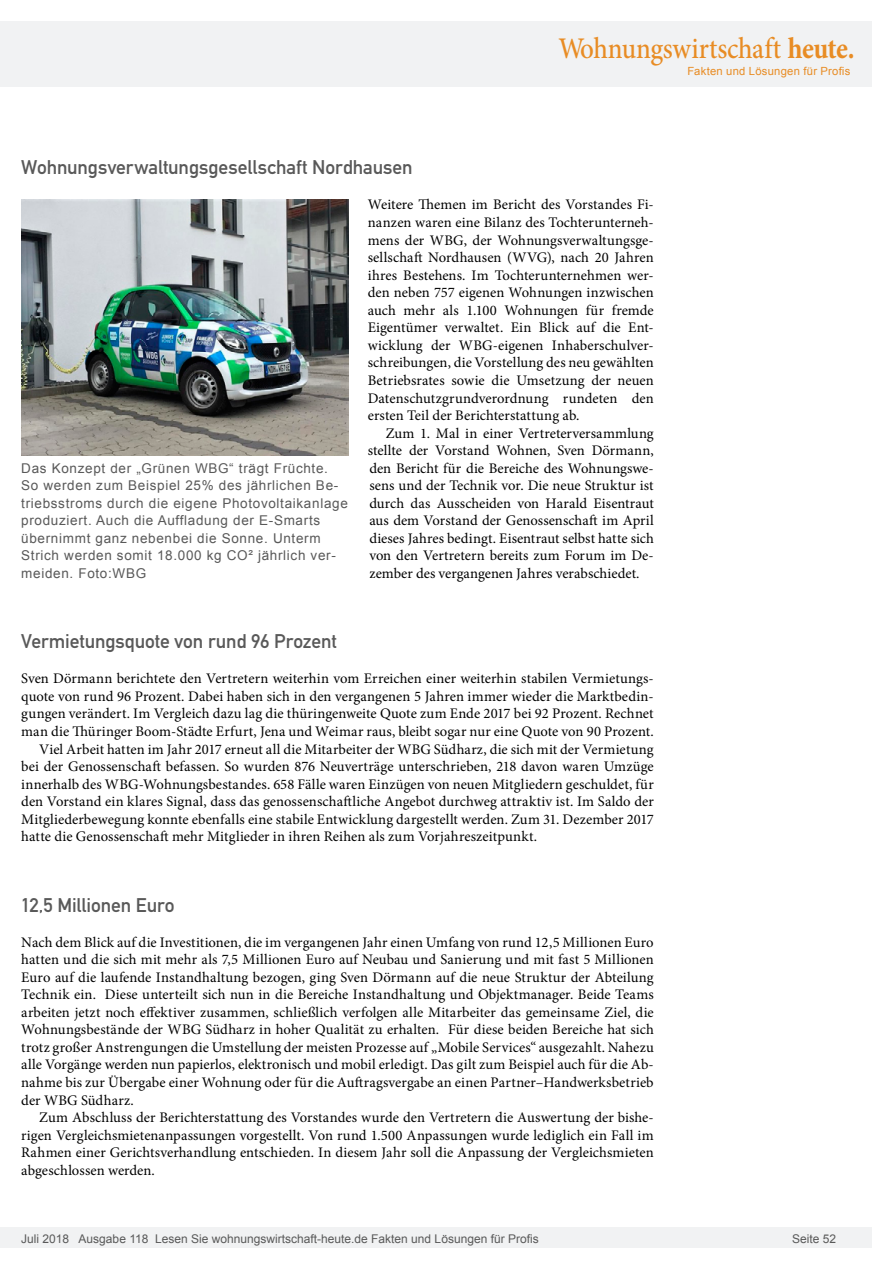
<style>
.page{position:relative;width:893px;height:1263px;background:#fff}
.page>*{position:absolute;margin:0;border:0;box-sizing:border-box;transform-origin:0 0}
.t1{font:500 30px "Minion Pro";letter-spacing:-.01em;color:#e88c24;scale:.9 1}
.Überschrift_Grau{font:19.5px "DIN Mittelschrift";letter-spacing:-.005em;color:#595959}
.Fließtext_erste_Zeil{font:14.7px/17.5px "Minion Pro";letter-spacing:.005em;color:#000;text-align:justify}
.Fliesstext{font:14.7px/17.5px "Minion Pro";letter-spacing:.005em;color:#000;text-align:justify}
.Bildunterschrift{font:13.5px/17.5px "Arial";letter-spacing:.05em;color:#595959}
.t2{font:12px "Arial";color:#595959}
.t3{font:11.25px "Arial";letter-spacing:.025em;color:#e88c24}
.s1{font-weight:700}
</style>
<div class="page">
<div style="left:0;top:1227px;width:872px;height:20px;background:#f1f2f3"></div>
<div style="left:0;top:21px;width:872px;height:66px;background:#f1f2f3"></div>
<img style="left:21px;top:200px;width:327px;height:255px">
<h1 class="t1" style="left:558px;top:28px;width:331px">Wohnungswirtschaft <span class="s1">heute.</span></h1>
<p class="t3" style="left:687px;top:63px;width:165px">Fakten und Lösungen für Profis</p>
<p class="Überschrift_Grau" style="left:21px;top:156px;width:393px">Wohnungsverwaltungsgesellschaft Nordhausen</p>
<p class="Fließtext_erste_Zeil" style="left:368px;top:196px;width:287px">Weitere Themen im Bericht des Vorstandes Fi&shy;nanzen waren eine Bilanz des Tochterunterneh&shy;mens der WBG, der Wohnungsverwaltungsge&shy;sellschaft Nordhausen (WVG), nach 20 Jahren ihres Bestehens. Im Tochterunternehmen wer&shy;den neben 757 eigenen Wohnungen inzwischen auch mehr als 1.100 Wohnungen für fremde Eigentümer verwaltet. Ein Blick auf die Ent&shy;wicklung der WBG-eigenen Inhaberschulver&shy;schreibungen, die Vorstellung des neu gewählten Betriebsrates sowie die Umsetzung der neuen Datenschutzgrundverordnung rundeten den ersten Teil der Berichterstattung ab.</p>
<p class="Fliesstext" style="left:368px;top:424px;width:287px;text-indent:18px">Zum 1. Mal in einer Vertreterversammlung stellte der Vorstand Wohnen, Sven Dörmann, den Bericht für die Bereiche des Wohnungswe&shy;sens und der Technik vor. Die neue Struktur ist durch das Ausscheiden von Harald Eisentraut aus dem Vorstand der Genossenschaft im April dieses Jahres bedingt. Eisentraut selbst hatte sich von den Vertretern bereits zum Forum im De&shy;zember des vergangenen Jahres verabschiedet.</p>
<p class="Bildunterschrift" style="left:21px;top:459px;width:328px">Das Konzept der „Grünen WBG“ trägt Früchte.<br>So werden zum Beispiel 25% des jährlichen Be&shy;triebsstroms durch die eigene Photovoltaikanlage produziert. Auch die Auffladung der E-Smarts übernimmt ganz nebenbei die Sonne. Unterm Strich werden somit 18.000 kg CO² jährlich ver&shy;meiden. Foto:WBG</p>
<p class="Überschrift_Grau" style="left:21px;top:630px;width:317px">Vermietungsquote von rund 96 Prozent</p>
<p class="Fließtext_erste_Zeil" style="left:21px;top:670px;width:634px">Sven Dörmann berichtete den Vertretern weiterhin vom Erreichen einer weiterhin stabilen Vermietungs&shy;quote von rund 96 Prozent. Dabei haben sich in den vergangenen 5 Jahren immer wieder die Marktbedin&shy;gungen verändert. Im Vergleich dazu lag die thüringenweite Quote zum Ende 2017 bei 92 Prozent. Rechnet man die Thüringer Boom-Städte Erfurt, Jena und Weimar raus, bleibt sogar nur eine Quote von 90 Prozent.</p>
<p class="Fliesstext" style="left:21px;top:740px;width:634px;text-indent:18px">Viel Arbeit hatten im Jahr 2017 erneut all die Mitarbeiter der WBG Südharz, die sich mit der Vermietung bei der Genossenschaft befassen. So wurden 876 Neuverträge unterschrieben, 218 davon waren Umzüge innerhalb des WBG-Wohnungsbestandes. 658 Fälle waren Einzügen von neuen Mitgliedern geschuldet, für den Vorstand ein klares Signal, dass das genossenschaftliche Angebot durchweg attraktiv ist. Im Saldo der Mitgliederbewegung konnte ebenfalls eine stabile Entwicklung dargestellt werden. Zum 31. Dezember 2017 hatte die Genossenschaft mehr Mitglieder in ihren Reihen als zum Vorjahreszeitpunkt.</p>
<p class="Überschrift_Grau" style="left:21px;top:893px;width:155px">12,5 Millionen Euro</p>
<p class="Fließtext_erste_Zeil" style="left:21px;top:933px;width:634px">Nach dem Blick auf die Investitionen, die im vergangenen Jahr einen Umfang von rund 12,5 Millionen Euro hatten und die sich mit mehr als 7,5 Millionen Euro auf Neubau und Sanierung und mit fast 5 Millionen Euro auf die laufende Instandhaltung bezogen, ging Sven Dörmann auf die neue Struktur der Abteilung Technik ein. Diese unterteilt sich nun in die Bereiche Instandhaltung und Objektmanager. Beide Teams arbeiten jetzt noch effektiver zusammen, schließlich verfolgen alle Mitarbeiter das gemeinsame Ziel, die Wohnungsbestände der WBG Südharz in hoher Qualität zu erhalten. Für diese beiden Bereiche hat sich trotz großer Anstrengungen die Umstellung der meisten Prozesse auf „Mobile Services“ ausgezahlt. Nahezu alle Vorgänge werden nun papierlos, elektronisch und mobil erledigt. Das gilt zum Beispiel auch für die Ab&shy;nahme bis zur Übergabe einer Wohnung oder für die Auftragsvergabe an einen Partner–Handwerksbetrieb der WBG Südharz.</p>
<p class="Fliesstext" style="left:21px;top:1109px;width:634px;text-indent:18px">Zum Abschluss der Berichterstattung des Vorstandes wurde den Vertretern die Auswertung der bishe&shy;rigen Vergleichsmietenanpassungen vorgestellt. Von rund 1.500 Anpassungen wurde lediglich ein Fall im Rahmen einer Gerichtsverhandlung entschieden. In diesem Jahr soll die Anpassung der Vergleichsmieten abgeschlossen werden.</p>
<p class="t2" style="left:21px;top:1230px;width:519px">Juli 2018 Ausgabe 118 Lesen Sie wohnungswirtschaft-heute.de Fakten und Lösungen für Profis</p>
<p class="t2" style="left:792px;top:1231px;width:46px">Seite 52</p>
</div>
